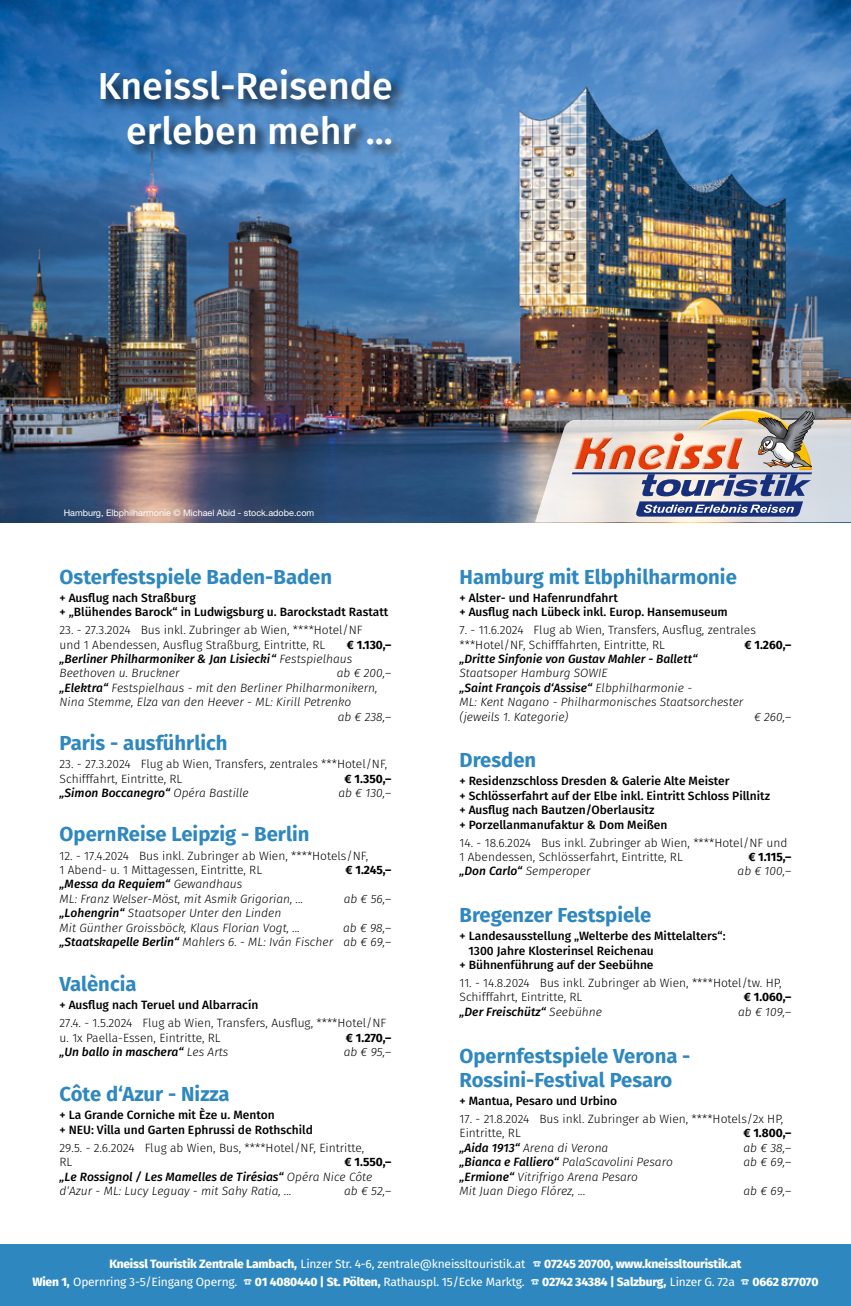
<style>
.page{position:relative;width:851px;height:1306px;background:#fff}
.page>*{position:absolute;margin:0;border:0;box-sizing:border-box;transform-origin:0 0}
.t1{font:500 37.5px/45px "Fira Sans";color:#fff;text-align:right}
.t2{font:700 20.25px/24.3px "Fira Sans";color:#2e88bf}
.t3{font:italic 300 12px/14.4px "Fira Sans";color:#000}
.t4{font:300 12px/14.4px "Fira Sans";color:#000}
.t5{font:500 12px/14.4px "Fira Sans";color:#000}
.t6{font:800 12px/18px "Fira Sans";letter-spacing:-.02em;color:#fff;text-align:center}
.t7{font:italic 500 12px/14.4px "Fira Sans";color:#000}
.t8{font:700 12px "Fira Sans";color:#000}
.t9{font:10.5px "Formular";color:#000}
.t10{font:9px "Helvetica Neue LT Std";color:#fff}
.s1{font-weight:700;font-style:normal}
.s2{font-weight:300}
.s3{font-weight:500}
.s4{font-weight:400}
</style>
<div class="page">
<div style="left:0;top:1244px;width:850px;height:61px;background:#2e88bf"></div>
<img style="left:0;top:0;width:850px;height:522px">
<img style="left:573px;top:408px;width:238px;height:2px">
<img style="left:535px;top:410px;width:315px;height:112px">
<div style="left:99px;top:67px;width:307px;height:92px;background:#000;opacity:.75"></div>
<h1 class="t1" style="left:98px;top:61px;width:296px">Kneissl-Reisende erleben mehr ...</h1>
<p class="t10" style="left:64px;top:507px;width:252px">Hamburg, Elbphilharmonie © Michael Abid - stock.adobe.com</p>
<h2 class="t2" style="left:60px;top:563px;width:274px">Osterfestspiele Baden-Baden</h2>
<p class="t5" style="left:60px;top:589px;width:330px">+ Ausflug nach Straßburg<br>+ „Blühendes Barock“ in Ludwigsburg u. Barockstadt Rastatt</p>
<p class="t4" style="left:60px;top:622px;width:304px">23. - 27.3.2024 Bus inkl. Zubringer ab Wien, ****Hotel/NF und 1 Abendessen, Ausflug Straßburg, Eintritte, RL</p>
<p class="t9" style="left:50px;top:644px;width:24px;rotate:-90deg">Foto</p>
<p class="t7" style="left:60px;top:636px;width:333px;text-indent:287px"><span class="s1">€ 1.130,– </span>„Berliner Philharmoniker &amp; Jan Lisiecki“ <span class="s2">Festspielhaus<br>Beethoven u. Bruckner</span></p>
<p class="t3" style="left:337px;top:666px;width:56px">ab € 200,–</p>
<p class="t3" style="left:60px;top:680px;width:319px"><span class="s3">„Elektra“</span> Festspielhaus - mit den Berliner Philharmonikern,</p>
<p class="t3" style="left:60px;top:694px;width:293px">Nina Stemme, Elza van den Heever - ML: Kirill Petrenko</p>
<p class="t3" style="left:338px;top:709px;width:55px">ab € 238,–</p>
<h2 class="t2" style="left:60px;top:729px;width:169px">Paris - ausführlich</h2>
<p class="t4" style="left:60px;top:756px;width:329px">23. - 27.3.2024 Flug ab Wien, Transfers, zentrales ***Hotel/NF,<br>Schifffahrt, Eintritte, RL</p>
<p class="t8" style="left:344px;top:768px;width:48px">€ 1.350,–</p>
<p class="t7" style="left:60px;top:785px;width:191px">„Simon Boccanegro“ <span class="s2">Opéra Bastille</span></p>
<p class="t3" style="left:338px;top:785px;width:55px">ab € 130,–</p>
<h2 class="t2" style="left:60px;top:820px;width:251px">OpernReise Leipzig - Berlin</h2>
<p class="t4" style="left:60px;top:848px;width:310px">12. - 17.4.2024 Bus inkl. Zubringer ab Wien, ****Hotels/NF,<br>1 Abend- u. 1 Mittagessen, Eintritte, RL</p>
<p class="t8" style="left:345px;top:859px;width:47px">€ 1.245,–</p>
<p class="t3" style="left:60px;top:876px;width:245px"><span class="s3">„Messa da Requiem“</span> Gewandhaus<br>ML: Franz Welser-Möst, mit Asmik Grigorian, ...</p>
<p class="t3" style="left:343px;top:891px;width:49px">ab € 56,–</p>
<p class="t3" style="left:60px;top:905px;width:242px"><span class="s3">„Lohengrin“</span> Staatsoper Unter den Linden<br>Mit Günther Groissböck, Klaus Florian Vogt, ...</p>
<p class="t3" style="left:60px;top:920px;width:333px;text-align:right">ab € 98,–<br><span class="s3">„Staatskapelle Berlin“</span> Mahlers 6. - ML: Iván Fischer ab € 69,–</p>
<h2 class="t2" style="left:60px;top:970px;width:78px">València</h2>
<p class="t5" style="left:60px;top:997px;width:200px">+ Ausflug nach Teruel und Albarracín</p>
<p class="t4" style="left:60px;top:1015px;width:328px">27.4. - 1.5.2024 Flug ab Wien, Transfers, Ausflug, ****Hotel/NF u. 1x Paella-Essen, Eintritte, RL</p>
<p class="t8" style="left:346px;top:1027px;width:47px">€ 1.270,–</p>
<p class="t7" style="left:60px;top:1044px;width:170px">„Un ballo in maschera“ <span class="s2">Les Arts</span></p>
<p class="t3" style="left:343px;top:1044px;width:49px">ab € 95,–</p>
<h2 class="t2" style="left:60px;top:1080px;width:172px">Côte d‘Azur - Nizza</h2>
<p class="t5" style="left:60px;top:1107px;width:255px">+ La Grande Corniche mit Èze u. Menton<br>+ NEU: Villa und Garten Ephrussi de Rothschild</p>
<p class="t4" style="left:60px;top:1140px;width:306px">29.5. - 2.6.2024 Flug ab Wien, Bus, ****Hotel/NF, Eintritte,<br>RL</p>
<p class="t3" style="left:60px;top:1154px;width:333px;text-indent:285px"><span class="s1">€ 1.550,– </span><span class="s3">„Le Rossignol / Les Mamelles de Tirésias“</span> Opéra Nice Côte d‘Azur - ML: Lucy Leguay - mit Sahy Ratia, ...</p>
<p class="t3" style="left:344px;top:1183px;width:49px">ab € 52,–</p>
<h2 class="t2" style="left:459px;top:563px;width:279px">Hamburg mit Elbphilharmonie</h2>
<p class="t5" style="left:459px;top:589px;width:270px">+ Alster- und Hafenrundfahrt<br>+ Ausflug nach Lübeck inkl. Europ. Hansemuseum</p>
<p class="t4" style="left:459px;top:622px;width:298px">7. - 11.6.2024 Flug ab Wien, Transfers, Ausflug, zentrales ***Hotel/NF, Schifffahrten, Eintritte, RL</p>
<p class="t8" style="left:744px;top:634px;width:48px">€ 1.260,–</p>
<p class="t7" style="left:459px;top:651px;width:239px">„Dritte Sinfonie von Gustav Mahler - Ballett“</p>
<p class="t3" style="left:459px;top:666px;width:285px">Staatsoper Hamburg SOWIE<br><span class="s3">„Saint François d‘Assise“</span> Elbphilharmonie -<br>ML: Kent Nagano - Philharmonisches Staatsorchester (jeweils 1. Kategorie)</p>
<p class="t3" style="left:754px;top:709px;width:39px">€ 260,–</p>
<h2 class="t2" style="left:459px;top:746px;width:78px">Dresden</h2>
<p class="t5" style="left:459px;top:773px;width:312px">+ Residenzschloss Dresden &amp; Galerie Alte Meister<br>+ Schlösserfahrt auf der Elbe inkl. Eintritt Schloss Pillnitz + Ausflug nach Bautzen/Oberlausitz<br>+ Porzellanmanufaktur &amp; Dom Meißen</p>
<p class="t4" style="left:459px;top:835px;width:329px">14. - 18.6.2024 Bus inkl. Zubringer ab Wien, ****Hotel/NF und<br>1 Abendessen, Schlösserfahrt, Eintritte, RL</p>
<p class="t8" style="left:748px;top:846px;width:45px">€ 1.115,–</p>
<p class="t7" style="left:459px;top:863px;width:132px">„Don Carlo“ <span class="s2">Semperoper</span></p>
<p class="t3" style="left:737px;top:864px;width:55px">ab € 100,–</p>
<h2 class="t2" style="left:459px;top:901px;width:193px">Bregenzer Festspiele</h2>
<p class="t5" style="left:459px;top:928px;width:267px">+ Landesausstellung „Welterbe des Mittelalters“:</p>
<p class="t5" style="left:468px;top:942px;width:187px">1300 Jahre Klosterinsel Reichenau</p>
<p class="t5" style="left:459px;top:957px;width:195px">+ Bühnenführung auf der Seebühne</p>
<p class="t4" style="left:459px;top:975px;width:323px">11. - 14.8.2024 Bus inkl. Zubringer ab Wien, ****Hotel/tw. HP,<br>Schifffahrt, Eintritte, RL</p>
<p class="t8" style="left:743px;top:987px;width:49px">€ 1.060,–</p>
<p class="t7" style="left:459px;top:1003px;width:144px">„Der Freischütz“ <span class="s2">Seebühne</span></p>
<p class="t3" style="left:738px;top:1004px;width:55px">ab € 109,–</p>
<h2 class="t2" style="left:459px;top:1042px;width:232px">Opernfestspiele Verona -<br>Rossini-Festival Pesaro</h2>
<p class="t5" style="left:459px;top:1092px;width:159px">+ Mantua, Pesaro und Urbino</p>
<p class="t4" style="left:459px;top:1111px;width:325px">17. - 21.8.2024 Bus inkl. Zubringer ab Wien, ****Hotels/2x HP,<br>Eintritte, RL</p>
<p class="t8" style="left:743px;top:1123px;width:49px">€ 1.800,–</p>
<p class="t3" style="left:459px;top:1140px;width:150px"><span class="s3">„Aida 1913“</span> Arena di Verona</p>
<p class="t3" style="left:743px;top:1140px;width:49px">ab € 38,–</p>
<p class="t3" style="left:459px;top:1154px;width:215px"><span class="s3">„Bianca e Falliero“</span> PalaScavolini Pesaro</p>
<p class="t3" style="left:743px;top:1154px;width:49px">ab € 69,–</p>
<p class="t3" style="left:459px;top:1169px;width:180px"><span class="s3">„Ermione“</span> Vitrifrigo Arena Pesaro<br>Mit Juan Diego Flórez, ...</p>
<p class="t3" style="left:743px;top:1183px;width:49px">ab € 69,–</p>
<p class="t6" style="left:32px;top:1253px;width:787px">Kneissl Touristik Zentrale Lambach, <span class="s4">Linzer Str. 4-6, zentrale@kneissltouristik.at</span> ☎ 07245 20700, www.kneissltouristik.at<br>Wien 1, <span class="s4">Opernring 3-5/Eingang Operng.</span> ☎ 01 4080440 | St. Pölten, <span class="s4">Rathauspl. 15/Ecke Marktg.</span> ☎ 02742 34384 | Salzburg, <span class="s4">Linzer G. 72a</span> ☎ 0662 877070</p>
</div>
